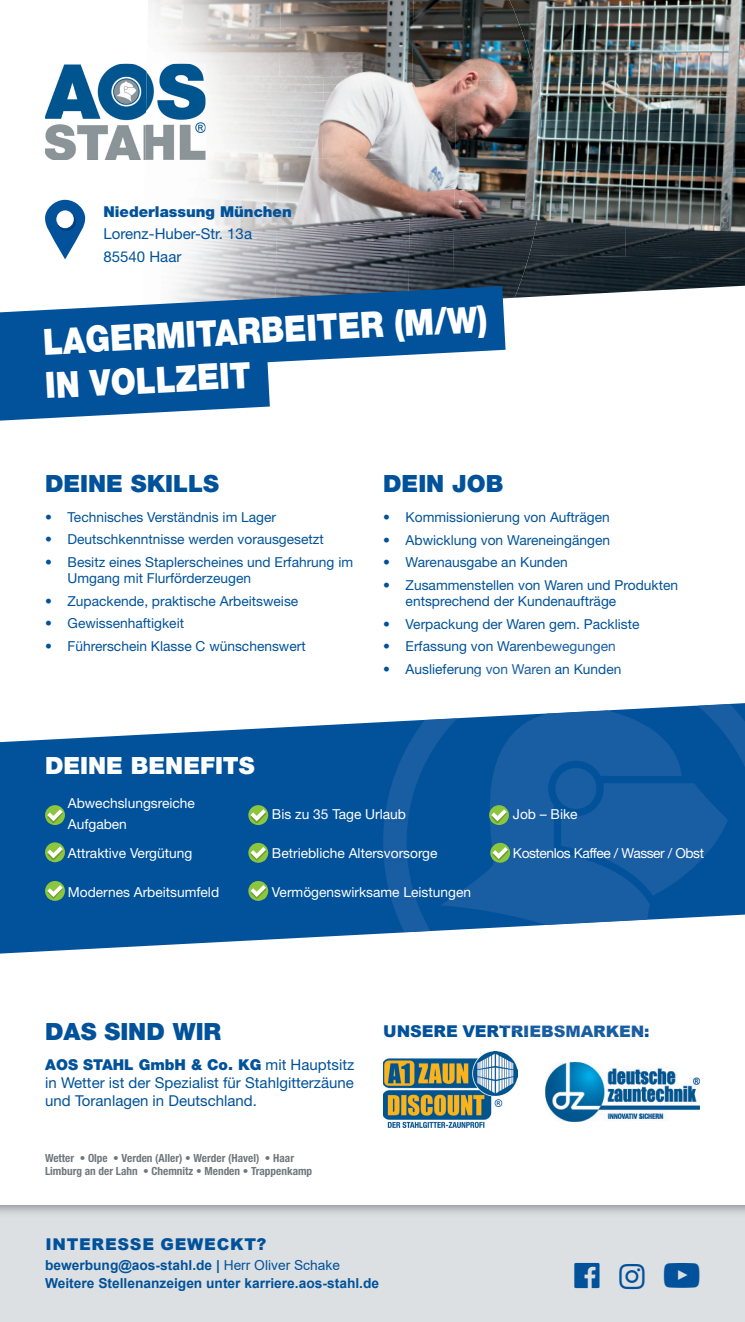
<style>
.page{position:relative;width:745px;height:1322px;background:#fff}
.page>*{position:absolute;margin:0;border:0;box-sizing:border-box;transform-origin:0 0}
.t1{font:900 36.25px/43.8px "Helvetica Neue LT Pro";color:#fff;scale:.87 1}
.t2{font:900 23.75px "Helvetica Neue LT Pro";color:#01529a}
.t3{font:900 23.75px "Helvetica Neue LT Pro";color:#fff}
.t4{font:900 16.25px "Arial";letter-spacing:-.005em;color:#195da2}
.t5{font:900 16.25px "Arial";letter-spacing:.045em;color:#01529a}
.t6{font:15px/18px "Helvetica Neue LT Pro";color:#01529a}
.t7{font:900 15px "Helvetica Neue LT Pro";color:#01529a}
.t8{font:13.75px/16.5px "Helvetica Neue LT Pro";color:#01529a}
.t9{font:13.75px/21.2px "Helvetica Neue LT Pro";color:#fff}
.t10{font:700 13.75px/18.8px "Arial";color:#01529a}
.t11{font:13.75px "Helvetica Neue LT Pro";letter-spacing:-.03em;color:#fff}
.t12{font:700 condensed 11.25px/13.5px "Helvetica Neue LT Pro";color:#70787e}
.s1{font-weight:900}
.s2{font-weight:400}
</style>
<div class="page">
<img style="left:535px;top:0;width:92px;height:82px">
<img style="left:627px;top:0;width:117px;height:84px">
<img style="left:542px;top:82px;width:86px;height:87px">
<img style="left:626px;top:84px;width:118px;height:86px">
<img style="left:539px;top:169px;width:87px;height:86px">
<img style="left:624px;top:170px;width:120px;height:85px">
<img style="left:539px;top:255px;width:205px;height:42px">
<img style="left:148px;top:0;width:131px;height:75px">
<img style="left:279px;top:0;width:133px;height:78px">
<img style="left:412px;top:0;width:123px;height:80px">
<img style="left:205px;top:75px;width:118px;height:83px">
<img style="left:322px;top:78px;width:134px;height:82px">
<img style="left:454px;top:80px;width:88px;height:123px">
<img style="left:196px;top:156px;width:82px;height:80px">
<img style="left:276px;top:158px;width:134px;height:81px">
<img style="left:408px;top:160px;width:47px;height:126px">
<img style="left:452px;top:201px;width:87px;height:98px">
<img style="left:275px;top:239px;width:134px;height:47px">
<svg style="left:0;top:722px;width:404px;height:232px;background:#1962a3"></svg>
<img style="left:383px;top:1051px;width:133px;height:76px">
<img style="left:545px;top:1062px;width:154px;height:59px">
<svg style="left:383px;top:704px;width:361px;height:228px;background:#2a6caa"></svg>
<svg style="left:384px;top:809px;width:21px;height:13px"></svg>
<svg style="left:383px;top:848px;width:24px;height:13px"></svg>
<svg style="left:388px;top:887px;width:28px;height:12px"></svg>
<svg style="left:440px;top:710px;width:106px;height:215px;background:#145ca0"></svg>
<svg style="left:448px;top:887px;width:22px;height:12px"></svg>
<svg style="left:546px;top:704px;width:181px;height:228px;background:#2265a6"></svg>
<img style="left:45px;top:64px;width:100px;height:96px">
<img style="left:145px;top:64px;width:60px;height:96px">
<svg style="left:43px;top:805px;width:24px;height:19px"></svg>
<svg style="left:45px;top:881px;width:20px;height:20px"></svg>
<svg style="left:43px;top:881px;width:24px;height:18px"></svg>
<svg style="left:248px;top:881px;width:20px;height:20px"></svg>
<svg style="left:246px;top:881px;width:24px;height:18px"></svg>
<svg style="left:246px;top:843px;width:24px;height:19px"></svg>
<svg style="left:246px;top:805px;width:24px;height:19px"></svg>
<svg style="left:487px;top:805px;width:23px;height:19px"></svg>
<svg style="left:490px;top:843px;width:20px;height:20px"></svg>
<svg style="left:488px;top:843px;width:23px;height:18px"></svg>
<svg style="left:43px;top:842px;width:24px;height:19px"></svg>
<svg style="left:45px;top:200px;width:40px;height:59px;fill:#01529a"></svg>
<img style="left:58px;top:213px;width:17px;height:18px">
<div style="left:56px;top:210px;width:18px;height:18px;background:#fff;border-radius:50%"></div>
<svg style="left:0;top:286px;width:505px;height:77px;fill:#01529a"></svg>
<svg style="left:0;top:343px;width:270px;height:78px;background:#1862a3"></svg>
<svg style="left:574px;top:1263px;width:25px;height:25px"></svg>
<svg style="left:619px;top:1263px;width:25px;height:25px"></svg>
<svg style="left:663px;top:1263px;width:36px;height:25px"></svg>
<p class="t7" style="left:103px;top:202px;width:190px">Niederlassung München</p>
<p class="t6" style="left:103px;top:222px;width:150px;line-height:22.5px">Lorenz-Huber-Str. 13a<br>85540 Haar</p>
<h1 class="t1" style="left:42px;top:320px;width:513px;rotate:-3deg">LAGERMITARBEITER (M/W)<br>IN VOLLZEIT</h1>
<h2 class="t2" style="left:45px;top:469px;width:175px">DEINE SKILLS</h2>
<p class="t8" style="left:45px;top:508px;width:232px">• Technisches Verständnis im Lager</p>
<p class="t8" style="left:45px;top:531px;width:280px">• Deutschkenntnisse werden vorausgesetzt</p>
<p class="t8" style="left:67px;top:553px;width:287px;text-indent:-22px">• Besitz eines Staplerscheines und Erfahrung im<br>Umgang mit Flurförderzeugen</p>
<p class="t8" style="left:45px;top:592px;width:254px">• Zupackende, praktische Arbeitsweise</p>
<p class="t8" style="left:45px;top:615px;width:140px">• Gewissenhaftigkeit</p>
<p class="t8" style="left:45px;top:637px;width:262px">• Führerschein Klasse C wünschenswert</p>
<h2 class="t2" style="left:383px;top:469px;width:122px">DEIN JOB</h2>
<p class="t8" style="left:383px;top:508px;width:228px">• Kommissionierung von Aufträgen</p>
<p class="t8" style="left:383px;top:531px;width:228px">• Abwicklung von Wareneingängen</p>
<p class="t8" style="left:383px;top:553px;width:186px">• Warenausgabe an Kunden</p>
<p class="t8" style="left:405px;top:576px;width:274px;text-indent:-22px">• Zusammenstellen von Waren und Produkten entsprechend der Kundenaufträge</p>
<p class="t8" style="left:383px;top:615px;width:258px">• Verpackung der Waren gem. Packliste</p>
<p class="t8" style="left:383px;top:637px;width:234px">• Erfassung von Warenbewegungen</p>
<p class="t8" style="left:383px;top:660px;width:239px">• Auslieferung von Waren an Kunden</p>
<h2 class="t3" style="left:45px;top:751px;width:211px">DEINE BENEFITS</h2>
<p class="t9" style="left:68px;top:792px;width:129px">Abwechslungsreiche<br>Aufgaben</p>
<p class="t9" style="left:272px;top:803px;width:135px">Bis zu 35 Tage Urlaub</p>
<p class="t9" style="left:512px;top:803px;width:66px">Job – Bike</p>
<p class="t9" style="left:68px;top:842px;width:126px">Attraktive Vergütung</p>
<p class="t9" style="left:272px;top:842px;width:167px">Betriebliche Altersvorsorge</p>
<p class="t11" style="left:512px;top:844px;width:192px">Kostenlos Kaffee / Wasser / Obst</p>
<p class="t9" style="left:68px;top:881px;width:153px">Modernes Arbeitsumfeld</p>
<p class="t9" style="left:272px;top:881px;width:200px">Vermögenswirksame Leistungen</p>
<h2 class="t2" style="left:45px;top:1017px;width:177px">DAS SIND WIR</h2>
<p class="t6" style="left:45px;top:1055px;width:310px;text-align:justify"><span class="s1">AOS STAHL GmbH &amp; Co. KG</span> mit Hauptsitz in Wetter ist der Spezialist für Stahlgitterzäune und Toranlagen in Deutschland.</p>
<p class="t12" style="left:45px;top:1151px;width:268px">Wetter • Olpe • Verden (Aller) • Werder (Havel) • Haar<br>Limburg an der Lahn • Chemnitz • Menden • Trappenkamp</p>
<p class="t5" style="left:45px;top:1232px;width:222px">INTERESSE GEWECKT?</p>
<p class="t4" style="left:383px;top:1020px;width:267px">UNSERE VERTRIEBSMARKEN:</p>
<p class="t10" style="left:45px;top:1255px;width:335px">bewerbung@aos-stahl.de | <span class="s2">Herr Oliver Schake<br></span>Weitere Stellenanzeigen unter karriere.aos-stahl.de</p>
</div>
